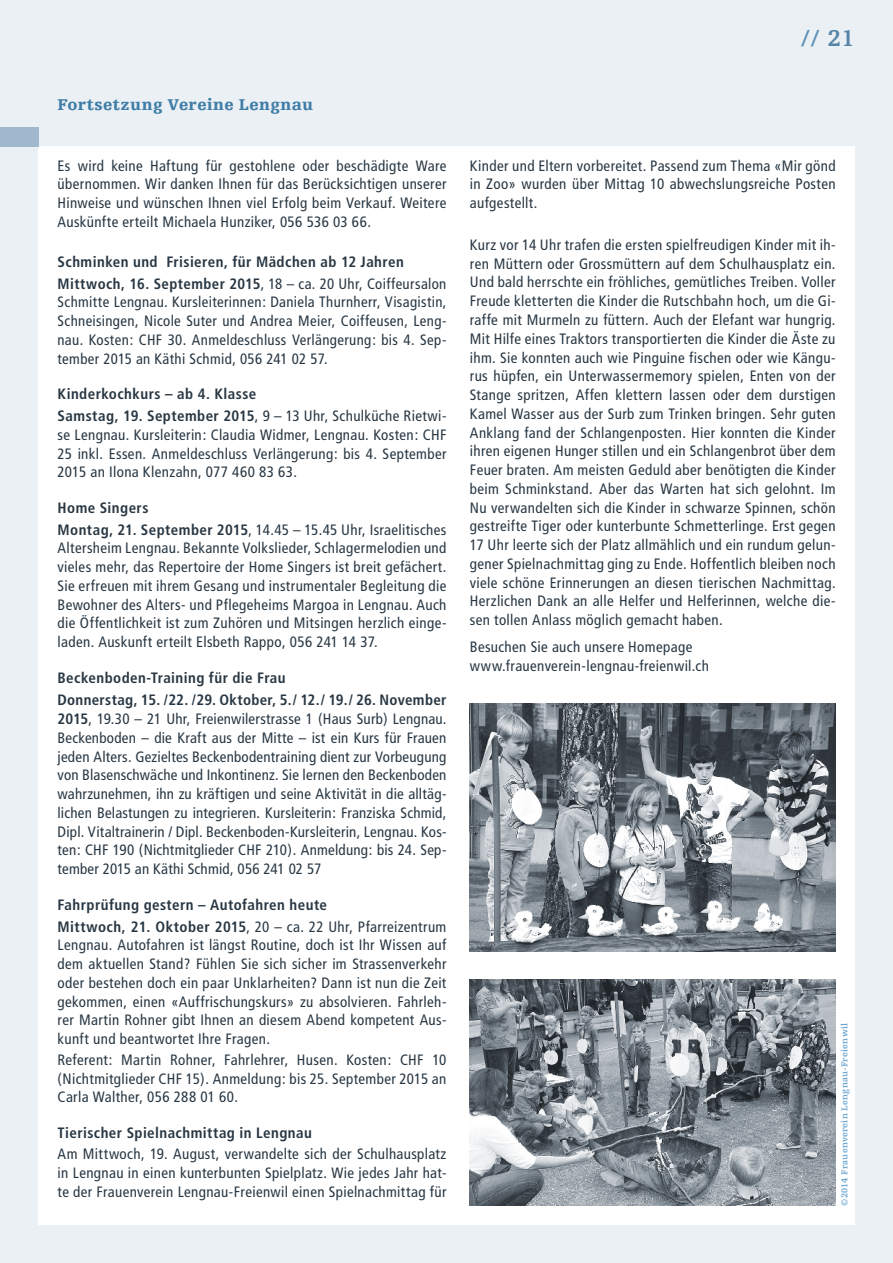
<style>
.page{position:relative;width:893px;height:1263px;background:#ebf0f5}
.page>*{position:absolute;margin:0;border:0;box-sizing:border-box;transform-origin:0 0}
.t1{font:700 24px "Egyptienne FLT";color:#5b8eb3}
.t2{font:900 16.5px "Egyptienne FLT";letter-spacing:.025em;color:#3f7da7}
.t3{font:condensed 15px/18.8px "Frutiger";letter-spacing:.025em;color:#283743;text-align:justify}
.t4{font:700 condensed 15px/21.6px "Frutiger";letter-spacing:.03em;color:#283743}
.t5{font:700 9px "Egyptienne FLT";letter-spacing:.02em;color:#6aa5d1}
.s1{font-weight:400}
.s2{font-weight:700}
.s3{color:#5685a8}
</style>
<div class="page">
<div style="left:38px;top:147px;width:817px;height:1078px;background:#fff"></div>
<div style="left:0;top:128px;width:38px;height:19px;background:#9fb8ce"></div>
<img style="left:470px;top:703px;width:366px;height:248px">
<img style="left:470px;top:979px;width:366px;height:226px">
<p class="t2" style="left:57px;top:96px;width:257px">Fortsetzung Vereine Lengnau</p>
<p class="t3" style="left:58px;top:156px;width:390px">Es wird keine Haftung für gestohlene oder beschädigte Ware übernommen. Wir danken Ihnen für das Berücksichtigen unserer Hinweise und wünschen Ihnen viel Erfolg beim Verkauf. Weitere Auskünfte erteilt Michaela Hunziker, 056 536 03 66.</p>
<p class="t4" style="left:58px;top:251px;width:390px">Schminken und Frisieren, für Mädchen ab 12 Jahren<br>Mittwoch, 16. September 2015<span class="s1">, 18 – ca. 20 Uhr, Coiffeursalon</span></p>
<p class="t3" style="left:58px;top:293px;width:390px">Schmitte Lengnau. Kursleiterinnen: Daniela Thurnherr, Visagistin, Schneisingen, Nicole Suter und Andrea Meier, Coiffeusen, Leng&shy;nau. Kosten: CHF 30. Anmeldeschluss Verlängerung: bis 4. Sep&shy;tember 2015 an Käthi Schmid, 056 241 02 57.</p>
<p class="t4" style="left:58px;top:383px;width:390px">Kinderkochkurs – ab 4. Klasse<br>Samstag, 19. September 2015<span class="s1">, 9 – 13 Uhr, Schulküche Rietwi-</span></p>
<p class="t3" style="left:58px;top:425px;width:390px">se Lengnau. Kursleiterin: Claudia Widmer, Lengnau. Kosten: CHF 25 inkl. Essen. Anmeldeschluss Verlängerung: bis 4. September 2015 an Ilona Klenzahn, 077 460 83 63.</p>
<p class="t4" style="left:58px;top:497px;width:390px">Home Singers<br>Montag, 21. September 2015<span class="s1">, 14.45 – 15.45 Uhr, Israelitisches</span></p>
<p class="t3" style="left:58px;top:539px;width:390px">Altersheim Lengnau. Bekannte Volkslieder, Schlagermelodien und vieles mehr, das Repertoire der Home Singers ist breit gefächert.<br>Sie erfreuen mit ihrem Gesang und instrumentaler Begleitung die Bewohner des Alters- und Pflegeheims Margoa in Lengnau. Auch die Öffentlichkeit ist zum Zuhören und Mitsingen herzlich einge&shy;laden. Auskunft erteilt Elsbeth Rappo, 056 241 14 37.</p>
<p class="t4" style="left:58px;top:667px;width:390px">Beckenboden-Training für die Frau<br>Donnerstag, 15. /22. /29. Oktober, 5./ 12./ 19./ 26. November</p>
<p class="t3" style="left:58px;top:710px;width:390px"><span class="s2">2015</span>, 19.30 – 21 Uhr, Freienwilerstrasse 1 (Haus Surb) Lengnau.<br>Beckenboden – die Kraft aus der Mitte – ist ein Kurs für Frauen jeden Alters. Gezieltes Beckenbodentraining dient zur Vorbeugung von Blasenschwäche und Inkontinenz. Sie lernen den Beckenboden wahrzunehmen, ihn zu kräftigen und seine Aktivität in die alltäg&shy;lichen Belastungen zu integrieren. Kursleiterin: Franziska Schmid, Dipl. Vitaltrainerin / Dipl. Beckenboden-Kursleiterin, Lengnau. Kos&shy;ten: CHF 190 (Nichtmitglieder CHF 210). Anmeldung: bis 24. Sep&shy;tember 2015 an Käthi Schmid, 056 241 02 57</p>
<p class="t4" style="left:58px;top:894px;width:390px">Fahrprüfung gestern – Autofahren heute<br>Mittwoch, 21. Oktober 2015<span class="s1">, 20 – ca. 22 Uhr, Pfarreizentrum</span></p>
<p class="t3" style="left:58px;top:936px;width:390px">Lengnau. Autofahren ist längst Routine, doch ist Ihr Wissen auf dem aktuellen Stand? Fühlen Sie sich sicher im Strassenverkehr oder bestehen doch ein paar Unklarheiten? Dann ist nun die Zeit gekommen, einen «Auffrischungskurs» zu absolvieren. Fahrleh&shy;rer Martin Rohner gibt Ihnen an diesem Abend kompetent Aus&shy;kunft und beantwortet Ihre Fragen.</p>
<p class="t3" style="left:58px;top:1050px;width:390px">Referent: Martin Rohner, Fahrlehrer, Husen. Kosten: CHF 10 (Nichtmitglieder CHF 15). Anmeldung: bis 25. September 2015 an Carla Walther, 056 288 01 60.</p>
<p class="t4" style="left:58px;top:1122px;width:256px">Tierischer Spielnachmittag in Lengnau</p>
<p class="t3" style="left:58px;top:1144px;width:390px">Am Mittwoch, 19. August, verwandelte sich der Schulhausplatz in Lengnau in einen kunterbunten Spielplatz. Wie jedes Jahr hat&shy;te der Frauenverein Lengnau-Freienwil einen Spielnachmittag für</p>
<h1 class="t1" style="left:801px;top:25px;width:55px">// <span class="s3">21</span></h1>
<p class="t3" style="left:470px;top:156px;width:367px">Kinder und Eltern vorbereitet. Passend zum Thema «Mir gönd in Zoo» wurden über Mittag 10 abwechslungsreiche Posten aufgestellt.</p>
<p class="t3" style="left:470px;top:235px;width:367px">Kurz vor 14 Uhr trafen die ersten spielfreudigen Kinder mit ih&shy;ren Müttern oder Grossmüttern auf dem Schulhausplatz ein.<br>Und bald herrschte ein fröhliches, gemütliches Treiben. Voller Freude kletterten die Kinder die Rutschbahn hoch, um die Gi&shy;raffe mit Murmeln zu füttern. Auch der Elefant war hungrig.<br>Mit Hilfe eines Traktors transportierten die Kinder die Äste zu ihm. Sie konnten auch wie Pinguine fischen oder wie Kängu&shy;rus hüpfen, ein Unterwassermemory spielen, Enten von der Stange spritzen, Affen klettern lassen oder dem durstigen Kamel Wasser aus der Surb zum Trinken bringen. Sehr guten Anklang fand der Schlangenposten. Hier konnten die Kinder ihren eigenen Hunger stillen und ein Schlangenbrot über dem Feuer braten. Am meisten Geduld aber benötigten die Kinder beim Schminkstand. Aber das Warten hat sich gelohnt. Im Nu verwandelten sich die Kinder in schwarze Spinnen, schön gestreifte Tiger oder kunterbunte Schmetterlinge. Erst gegen 17 Uhr leerte sich der Platz allmählich und ein rundum gelun&shy;gener Spielnachmittag ging zu Ende. Hoffentlich bleiben noch viele schöne Erinnerungen an diesen tierischen Nachmittag.<br>Herzlichen Dank an alle Helfer und Helferinnen, welche die&shy;sen tollen Anlass möglich gemacht haben.</p>
<p class="t3" style="left:470px;top:638px;width:241px">Besuchen Sie auch unsere Homepage www.frauenverein-lengnau-freienwil.ch</p>
<p class="t5" style="left:840px;top:1205px;width:184px;rotate:-90deg">©2014 Frauenverein Lengnau-Freienwil</p>
</div>
